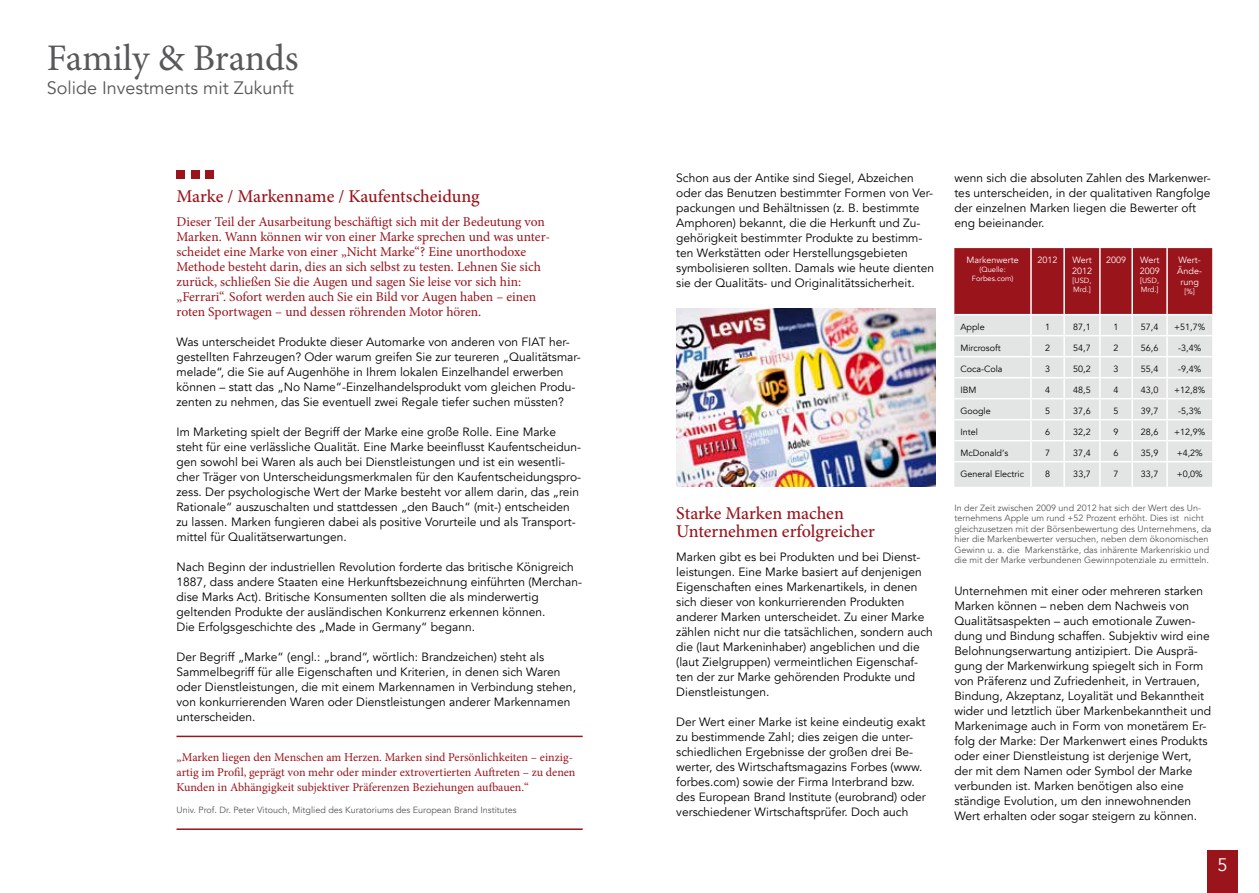
<style>
.page{position:relative;width:1259px;height:893px;background:#fff}
.page>*{position:absolute;margin:0;border:0;box-sizing:border-box;transform-origin:0 0}
.t1{font:37.5px "Minion Pro";letter-spacing:-.005em;color:#58585a}
.t2{font:18.15px "Avenir";color:#fff}
.t3{font:500 18px/18px "Minion Pro";letter-spacing:-.005em;color:#9a141c}
.t4{font:18px "Avenir";color:#58585a}
.t5{font:13.5px/15px "Minion Pro";color:#9a141c}
.t6{font:12px/15px "Avenir";color:#000}
.t7{font:12px/15px "Minion Pro";color:#9a141c}
.t8{font:9px/10.5px "Avenir";color:#58585a}
.t9{font:9px "Avenir";color:#000}
.t10{font:9px/10.8px "Avenir";color:#fff}
.t11{font:7.5px/9px "Avenir";color:#fff}
</style>
<div class="page">
<div style="left:1207px;top:850px;width:30px;height:43px;background:#9a141c"></div>
<hr style="left:176px;top:828px;width:407px;height:2px;background:#9a141c">
<hr style="left:176px;top:736px;width:407px;height:1px;background:#9a141c">
<div style="left:176px;top:170px;width:9px;height:9px;background:#9a141c"></div>
<div style="left:191px;top:170px;width:9px;height:9px;background:#9a141c"></div>
<div style="left:205px;top:170px;width:9px;height:9px;background:#9a141c"></div>
<svg style="left:954px;top:248px;width:258px;height:239px;background:#d1adaf"></svg>
<img style="left:676px;top:308px;width:259px;height:178px">
<h1 class="t1" style="left:47px;top:33px;width:253px">Family &amp; Brands</h1>
<h3 class="t4" style="left:47px;top:77px;width:249px">Solide Investments mit Zukunft</h3>
<h3 class="t3" style="left:176px;top:187px;width:305px">Marke / Markenname / Kaufentscheidung</h3>
<p class="t5" style="left:176px;top:214px;width:375px">Dieser Teil der Ausarbeitung beschäftigt sich mit der Bedeutung von Marken. Wann können wir von einer Marke sprechen und was unter&shy;scheidet eine Marke von einer „Nicht Marke“? Eine unorthodoxe Methode besteht darin, dies an sich selbst zu testen. Lehnen Sie sich zurück, schließen Sie die Augen und sagen Sie leise vor sich hin: „Ferrari“. Sofort werden auch Sie ein Bild vor Augen haben – einen roten Sportwagen – und dessen röhrenden Motor hören.</p>
<p class="t6" style="left:176px;top:334px;width:406px">Was unterscheidet Produkte dieser Automarke von anderen von FIAT her&shy;gestellten Fahrzeugen? Oder warum greifen Sie zur teureren „Qualitätsmar&shy;melade“, die Sie auf Augenhöhe in Ihrem lokalen Einzelhandel erwerben können – statt das „No Name“-Einzelhandelsprodukt vom gleichen Produ&shy;zenten zu nehmen, das Sie eventuell zwei Regale tiefer suchen müssten?</p>
<p class="t6" style="left:176px;top:424px;width:406px">Im Marketing spielt der Begriff der Marke eine große Rolle. Eine Marke steht für eine verlässliche Qualität. Eine Marke beeinflusst Kaufentscheidun&shy;gen sowohl bei Waren als auch bei Dienstleistungen und ist ein wesentli&shy;cher Träger von Unterscheidungsmerkmalen für den Kaufentscheidungspro&shy;zess. Der psychologische Wert der Marke besteht vor allem darin, das „rein Rationale“ auszuschalten und stattdessen „den Bauch“ (mit-) entscheiden zu lassen. Marken fungieren dabei als positive Vorurteile und als Transport&shy;mittel für Qualitätserwartungen.</p>
<p class="t6" style="left:176px;top:559px;width:407px">Nach Beginn der industriellen Revolution forderte das britische Königreich 1887, dass andere Staaten eine Herkunftsbezeichnung einführten (Merchan&shy;dise Marks Act). Britische Konsumenten sollten die als minderwertig geltenden Produkte der ausländischen Konkurrenz erkennen können.<br>Die Erfolgsgeschichte des „Made in Germany“ begann.</p>
<p class="t6" style="left:176px;top:649px;width:401px">Der Begriff „Marke“ (engl.: „brand“, wörtlich: Brandzeichen) steht als Sammelbegriff für alle Eigenschaften und Kriterien, in denen sich Waren oder Dienstleistungen, die mit einem Markennamen in Verbindung stehen, von konkurrierenden Waren oder Dienstleistungen anderer Markennamen unterscheiden.</p>
<p class="t7" style="left:176px;top:749px;width:400px">„Marken liegen den Menschen am Herzen. Marken sind Persönlichkeiten – einzig&shy;artig im Profil, geprägt von mehr oder minder extrovertierten Auftreten – zu denen<br>Kunden in Abhängigkeit subjektiver Präferenzen Beziehungen aufbauen.“</p>
<p class="t8" style="left:176px;top:805px;width:342px">Univ. Prof. Dr. Peter Vitouch, Mitglied des Kuratoriums des European Brand Institutes</p>
<p class="t6" style="left:676px;top:171px;width:259px">Schon aus der Antike sind Siegel, Abzeichen oder das Benutzen bestimmter Formen von Ver&shy;packungen und Behältnissen (z. B. bestimmte Amphoren) bekannt, die die Herkunft und Zu&shy;gehörigkeit bestimmter Produkte zu bestimm&shy;ten Werkstätten oder Herstellungsgebieten symbolisieren sollten. Damals wie heute dienten sie der Qualitäts- und Originalitätssicherheit.</p>
<h3 class="t3" style="left:676px;top:504px;width:200px">Starke Marken machen<br>Unternehmen erfolgreicher</h3>
<p class="t6" style="left:676px;top:549px;width:258px">Marken gibt es bei Produkten und bei Dienst&shy;leistungen. Eine Marke basiert auf denjenigen Eigenschaften eines Markenartikels, in denen sich dieser von konkurrierenden Produkten anderer Marken unterscheidet. Zu einer Marke zählen nicht nur die tatsächlichen, sondern auch die (laut Markeninhaber) angeblichen und die (laut Zielgruppen) vermeintlichen Eigenschaf&shy;ten der zur Marke gehörenden Produkte und Dienstleistungen.</p>
<p class="t6" style="left:676px;top:714px;width:251px">Der Wert einer Marke ist keine eindeutig exakt zu bestimmende Zahl; dies zeigen die unter&shy;schiedlichen Ergebnisse der großen drei Be&shy;werter, des Wirtschaftsmagazins Forbes (www. forbes.com) sowie der Firma Interbrand bzw. des European Brand Institute (eurobrand) oder verschiedener Wirtschaftsprüfer. Doch auch</p>
<p class="t6" style="left:954px;top:171px;width:258px">wenn sich die absoluten Zahlen des Markenwer&shy;tes unterscheiden, in der qualitativen Rangfolge der einzelnen Marken liegen die Bewerter oft eng beieinander.</p>
<p class="t10" style="left:966px;top:255px;width:54px">Markenwerte</p>
<p class="t11" style="left:972px;top:265px;width:43px;text-align:center">(Quelle:<br>Forbes.com)</p>
<p class="t10" style="left:1037px;top:255px;width:22px">2012</p>
<p class="t10" style="left:1072px;top:255px;width:22px">Wert<br>2012</p>
<p class="t11" style="left:1072px;top:276px;width:20px">[USD,<br>Mrd.]</p>
<p class="t10" style="left:1106px;top:255px;width:22px">2009</p>
<p class="t10" style="left:1139px;top:255px;width:22px">Wert<br>2009</p>
<p class="t11" style="left:1140px;top:276px;width:20px">[USD,<br>Mrd.]</p>
<p class="t10" style="left:1177px;top:255px;width:26px;text-align:center">Wert-<br>Ände&shy;rung</p>
<p class="t11" style="left:1184px;top:287px;width:12px">[%]</p>
<p class="t9" style="left:960px;top:321px;width:26px">Apple</p>
<p class="t9" style="left:1045px;top:321px;width:7px">1</p>
<p class="t9" style="left:1073px;top:321px;width:19px">87,1</p>
<p class="t9" style="left:1113px;top:321px;width:7px">1</p>
<p class="t9" style="left:1141px;top:321px;width:19px">57,4</p>
<p class="t9" style="left:1174px;top:321px;width:33px">+51,7%</p>
<p class="t9" style="left:960px;top:342px;width:42px">Mircrosoft</p>
<p class="t9" style="left:1045px;top:342px;width:7px">2</p>
<p class="t9" style="left:1073px;top:342px;width:19px">54,7</p>
<p class="t9" style="left:1113px;top:342px;width:7px">2</p>
<p class="t9" style="left:1141px;top:342px;width:19px">56,6</p>
<p class="t9" style="left:1178px;top:342px;width:25px">-3,4%</p>
<p class="t9" style="left:960px;top:363px;width:44px">Coca-Cola</p>
<p class="t9" style="left:1045px;top:363px;width:7px">3</p>
<p class="t9" style="left:1073px;top:363px;width:19px">50,2</p>
<p class="t9" style="left:1113px;top:363px;width:7px">3</p>
<p class="t9" style="left:1141px;top:363px;width:19px">55,4</p>
<p class="t9" style="left:1178px;top:363px;width:25px">-9,4%</p>
<p class="t9" style="left:960px;top:384px;width:18px">IBM</p>
<p class="t9" style="left:1045px;top:384px;width:7px">4</p>
<p class="t9" style="left:1073px;top:384px;width:19px">48,5</p>
<p class="t9" style="left:1113px;top:384px;width:7px">4</p>
<p class="t9" style="left:1141px;top:384px;width:19px">43,0</p>
<p class="t9" style="left:1174px;top:384px;width:33px">+12,8%</p>
<p class="t9" style="left:960px;top:405px;width:32px">Google</p>
<p class="t9" style="left:1045px;top:405px;width:7px">5</p>
<p class="t9" style="left:1073px;top:405px;width:19px">37,6</p>
<p class="t9" style="left:1113px;top:405px;width:7px">5</p>
<p class="t9" style="left:1141px;top:405px;width:19px">39,7</p>
<p class="t9" style="left:1178px;top:405px;width:25px">-5,3%</p>
<p class="t9" style="left:960px;top:426px;width:19px">Intel</p>
<p class="t9" style="left:1045px;top:426px;width:7px">6</p>
<p class="t9" style="left:1073px;top:426px;width:19px">32,2</p>
<p class="t9" style="left:1113px;top:426px;width:7px">9</p>
<p class="t9" style="left:1141px;top:426px;width:19px">28,6</p>
<p class="t9" style="left:1174px;top:426px;width:33px">+12,9%</p>
<p class="t9" style="left:960px;top:447px;width:49px">McDonald‘s</p>
<p class="t9" style="left:1045px;top:447px;width:7px">7</p>
<p class="t9" style="left:1073px;top:447px;width:19px">37,4</p>
<p class="t9" style="left:1113px;top:447px;width:7px">6</p>
<p class="t9" style="left:1141px;top:447px;width:19px">35,9</p>
<p class="t9" style="left:1176px;top:447px;width:28px">+4,2%</p>
<p class="t9" style="left:960px;top:468px;width:65px">General Electric</p>
<p class="t9" style="left:1045px;top:468px;width:7px">8</p>
<p class="t9" style="left:1073px;top:468px;width:19px">33,7</p>
<p class="t9" style="left:1113px;top:468px;width:7px">7</p>
<p class="t9" style="left:1141px;top:468px;width:19px">33,7</p>
<p class="t9" style="left:1176px;top:468px;width:28px">+0,0%</p>
<p class="t8" style="left:954px;top:503px;width:259px">In der Zeit zwischen 2009 und 2012 hat sich der Wert des Un&shy;ternehmens Apple um rund +52 Prozent erhöht. Dies ist nicht gleichzusetzen mit der Börsenbewertung des Unternehmens, da hier die Markenbewerter versuchen, neben dem ökonomischen Gewinn u. a. die Markenstärke, das inhärente Markenriskio und die mit der Marke verbundenen Gewinnpotenziale zu ermitteln.</p>
<p class="t6" style="left:954px;top:583px;width:258px">Unternehmen mit einer oder mehreren starken Marken können – neben dem Nachweis von Qualitätsaspekten – auch emotionale Zuwen&shy;dung und Bindung schaffen. Subjektiv wird eine Belohnungserwartung antizipiert. Die Ausprä&shy;gung der Markenwirkung spiegelt sich in Form von Präferenz und Zufriedenheit, in Vertrauen, Bindung, Akzeptanz, Loyalität und Bekanntheit wider und letztlich über Markenbekanntheit und Markenimage auch in Form von monetärem Er&shy;folg der Marke: Der Markenwert eines Produkts oder einer Dienstleistung ist derjenige Wert, der mit dem Namen oder Symbol der Marke verbunden ist. Marken benötigen also eine ständige Evolution, um den innewohnenden Wert erhalten oder sogar steigern zu können.</p>
<h2 class="t2" style="left:1217px;top:854px;width:12px">5</h2>
</div>
